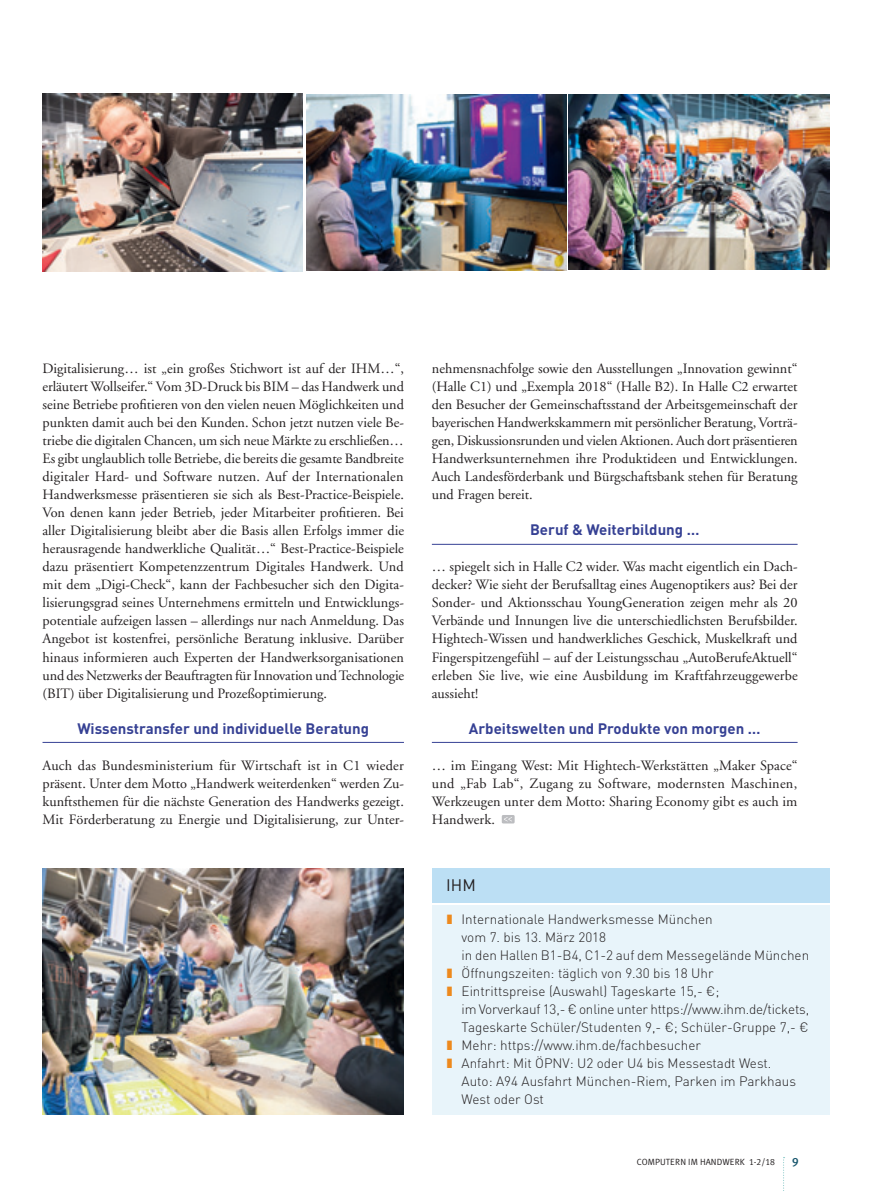
<style>
.page{position:relative;width:893px;height:1191px;background:#fff}
.page>*{position:absolute;margin:0;border:0;box-sizing:border-box;transform-origin:0 0}
._3_Fließtext{font:16.5px "DINOT";color:#231f20}
._3_Sub_Linie_blau{font:700 15px "DINOT";color:#364194}
._3_Fließtext-2{font:14.25px/18px "Adobe Garamond LT";color:#231f20;text-align:justify}
._3_Fließtext-3{font:300 13.5px "DINOT";color:#231f20}
._3_Fließtext-4{font:12px "Meta Plus Medium Caps";color:#16556c}
._2_Einleitung_10_pt{font:9px "Meta Plus Normal Caps";color:#231f20}
.s1{color:#ed891d}
</style>
<div class="page">
<svg style="left:783px;top:1157px;width:1px;height:34px"></svg>
<hr style="left:432px;top:544px;width:366px;height:1px;background:#364194">
<hr style="left:432px;top:742px;width:366px;height:1px;background:#364194">
<hr style="left:43px;top:742px;width:361px;height:1px;background:#364194">
<img style="left:569px;top:94px;width:260px;height:176px">
<img style="left:306px;top:94px;width:260px;height:176px">
<img style="left:43px;top:94px;width:260px;height:177px">
<div style="left:432px;top:868px;width:397px;height:35px;background:#bcdff4"></div>
<div style="left:432px;top:904px;width:397px;height:210px;background:#e8f4fa"></div>
<div style="left:502px;top:815px;width:13px;height:8px;background:#bcbdc0;border-radius:2px"></div>
<svg style="left:504px;top:817px;width:8px;height:4px"></svg>
<img style="left:43px;top:868px;width:361px;height:246px">
<p class="_3_Fließtext-2" style="left:43px;top:360px;width:363px">Digitalisierung… ist „ein großes Stichwort ist auf der IHM…“, erläutert Wollseifer.“ Vom 3D-Druck bis BIM – das Handwerk und seine Betriebe profitieren von den vielen neuen Möglichkeiten und punkten damit auch bei den Kunden. Schon jetzt nutzen viele Be&shy;triebe die digitalen Chancen, um sich neue Märkte zu erschließen… Es gibt unglaublich tolle Betriebe, die bereits die gesamte Bandbreite digitaler Hard- und Software nutzen. Auf der Internationalen Handwerksmesse präsentieren sie sich als Best-Practice-Beispiele.<br>Von denen kann jeder Betrieb, jeder Mitarbeiter profitieren. Bei aller Digitalisierung bleibt aber die Basis allen Erfolgs immer die herausragende handwerkliche Qualität…“ Best-Practice-Beispiele dazu präsentiert Kompetenzzentrum Digitales Handwerk. Und mit dem „Digi-Check“, kann der Fachbesucher sich den Digita&shy;lisierungsgrad seines Unternehmens ermitteln und Entwicklungs&shy;potentiale aufzeigen lassen – allerdings nur nach Anmeldung. Das Angebot ist kostenfrei, persönliche Beratung inklusive. Darüber hinaus informieren auch Experten der Handwerksorganisationen und des Netzwerks der Beauftragten für Innovation und Technologie (BIT) über Digitalisierung und Prozeßoptimierung.</p>
<p class="_3_Sub_Linie_blau" style="left:77px;top:718px;width:293px">Wissenstransfer und individuelle Beratung</p>
<p class="_3_Fließtext-2" style="left:43px;top:756px;width:363px">Auch das Bundesministerium für Wirtschaft ist in C1 wieder präsent. Unter dem Motto „Handwerk weiterdenken“ werden Zu&shy;kunftsthemen für die nächste Generation des Handwerks gezeigt.<br>Mit Förderberatung zu Energie und Digitalisierung, zur Unter-</p>
<p class="_3_Fließtext-2" style="left:432px;top:360px;width:367px">nehmensnachfolge sowie den Ausstellungen „Innovation gewinnt“ (Halle C1) und „Exempla 2018“ (Halle B2). In Halle C2 erwartet den Besucher der Gemeinschaftsstand der Arbeitsgemeinschaft der bayerischen Handwerkskammern mit persönlicher Beratung, Vorträ&shy;gen, Diskussionsrunden und vielen Aktionen. Auch dort präsentieren Handwerksunternehmen ihre Produktideen und Entwicklungen.<br>Auch Landesförderbank und Bürgschaftsbank stehen für Beratung und Fragen bereit.</p>
<p class="_3_Sub_Linie_blau" style="left:530px;top:520px;width:171px">Beruf &amp; Weiterbildung …</p>
<p class="_3_Fließtext-2" style="left:432px;top:558px;width:367px">… spiegelt sich in Halle C2 wider. Was macht eigentlich ein Dach&shy;decker? Wie sieht der Berufsalltag eines Augenoptikers aus? Bei der Sonder- und Aktionsschau YoungGeneration zeigen mehr als 20<br>Verbände und Innungen live die unterschiedlichsten Berufsbilder.<br>Hightech-Wissen und handwerkliches Geschick, Muskelkraft und Fingerspitzengefühl – auf der Leistungsschau „AutoBerufeAktuell“ erleben Sie live, wie eine Ausbildung im Kraftfahrzeuggewerbe aussieht!</p>
<p class="_3_Sub_Linie_blau" style="left:469px;top:718px;width:293px">Arbeitswelten und Produkte von morgen …</p>
<p class="_3_Fließtext-2" style="left:432px;top:756px;width:367px">… im Eingang West: Mit Hightech-Werkstätten „Maker Space“ und „Fab Lab“, Zugang zu Software, modernsten Maschinen, Werkzeugen unter dem Motto: Sharing Economy gibt es auch im Handwerk.</p>
<p class="_3_Fließtext" style="left:446px;top:874px;width:31px">IHM</p>
<p class="_3_Fließtext-3" style="left:447px;top:910px;width:267px"><span class="s1">❚</span> Internationale Handwerksmesse München</p>
<p class="_3_Fließtext-3" style="left:462px;top:928px;width:146px">vom 7. bis 13. März 2018</p>
<p class="_3_Fließtext-3" style="left:462px;top:946px;width:349px">in den Hallen B1-B4, C1-2 auf dem Messegelände München</p>
<p class="_3_Fließtext-3" style="left:447px;top:964px;width:268px"><span class="s1">❚</span> Öffnungszeiten: täglich von 9.30 bis 18 Uhr</p>
<p class="_3_Fließtext-3" style="left:447px;top:982px;width:274px"><span class="s1">❚</span> Eintrittspreise (Auswahl) Tageskarte 15,- €;</p>
<p class="_3_Fließtext-3" style="left:462px;top:1000px;width:349px">im Vorverkauf 13,- € online unter https://www.ihm.de/tickets,</p>
<p class="_3_Fließtext-3" style="left:462px;top:1018px;width:348px">Tageskarte Schüler/Studenten 9,- €; Schüler-Gruppe 7,- €</p>
<p class="_3_Fließtext-3" style="left:447px;top:1036px;width:256px"><span class="s1">❚</span> Mehr: https://www.ihm.de/fachbesucher</p>
<p class="_3_Fließtext-3" style="left:447px;top:1054px;width:326px"><span class="s1">❚</span> Anfahrt: Mit ÖPNV: U2 oder U4 bis Messestadt West.</p>
<p class="_3_Fließtext-3" style="left:462px;top:1072px;width:336px">Auto: A94 Ausfahrt München-Riem, Parken im Parkhaus</p>
<p class="_3_Fließtext-3" style="left:462px;top:1090px;width:84px">West oder Ost</p>
<p class="_2_Einleitung_10_pt" style="left:637px;top:1157px;width:140px">COMPUTERN IM HANDWERK 1-2/18</p>
<p class="_3_Fließtext-4" style="left:792px;top:1154px;width:8px">9</p>
</div>
